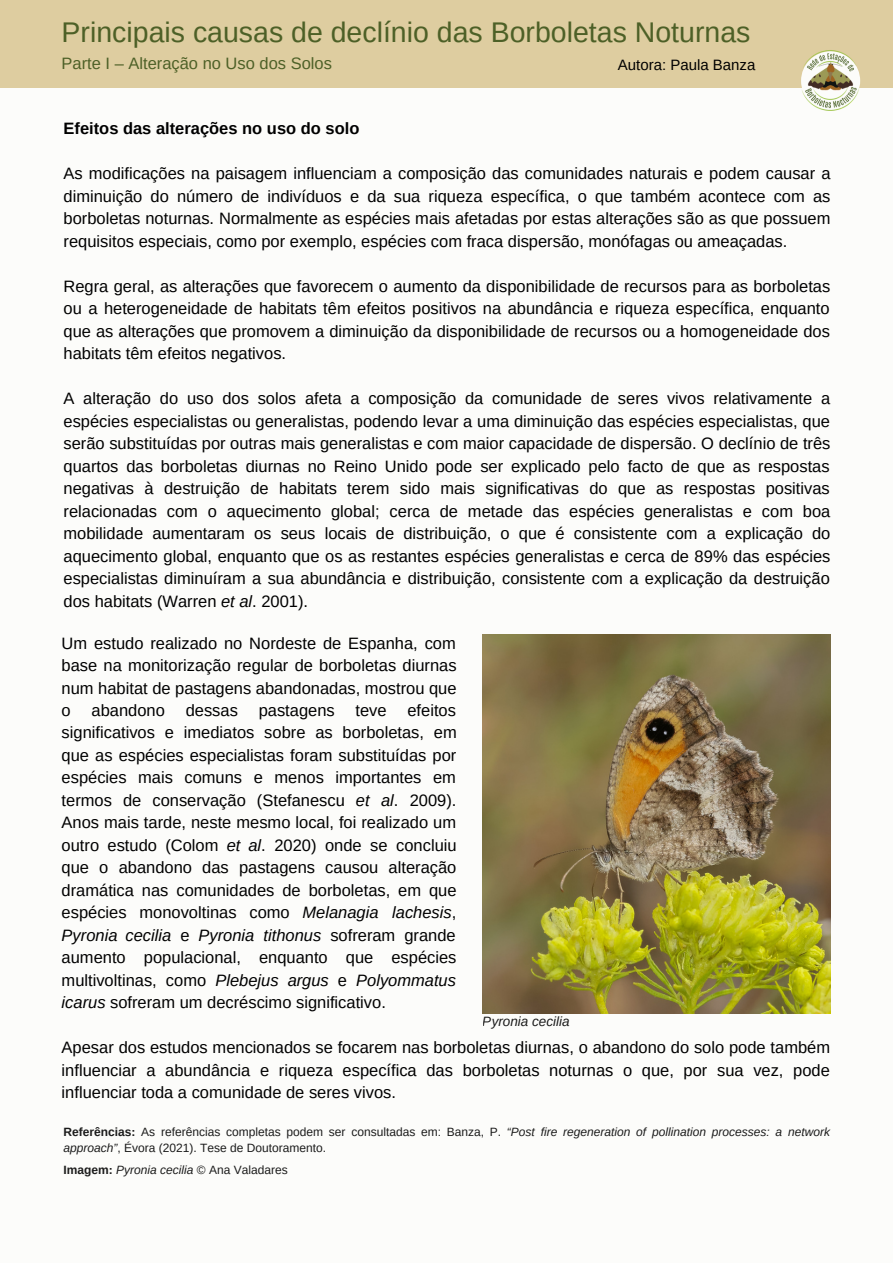
<style>
.page{position:relative;width:893px;height:1264px;background:#fff}
.page>*{position:absolute;margin:0;border:0;box-sizing:border-box;transform-origin:0 0}
.t1{font:28.5px "Arimo";color:#4d6027}
.t2{font:16.5px/22.5px "Arimo";color:#000;text-align:justify}
.t3{font:700 16.5px "Arimo";color:#000}
.t4{font:16.5px "Arimo";color:#4d6027}
.t5{font:15px "Arimo";color:#000}
.t6{font:italic 13.5px "Arimo";color:#000}
.t7{font:12px/16px "Arimo";color:#000}
.t8{font:italic 12px "Arimo";color:#000}
.s1{font-style:italic}
.s2{font-weight:700}
.s3{font-weight:700;font-style:normal}
.s4{font-style:normal}
</style>
<div class="page">
<div style="left:0;top:0;width:892px;height:1262px;background:#fcfcfa"></div>
<div style="left:0;top:0;width:892px;height:88px;background:#decda0"></div>
<img style="left:801px;top:50px;width:60px;height:61px">
<img style="left:482px;top:634px;width:348px;height:379px">
<p class="t1" style="left:62px;top:17px;width:690px">Principais causas de declínio das Borboletas Noturnas</p>
<p class="t4" style="left:62px;top:54px;width:272px">Parte I – Alteração no Uso dos Solos</p>
<p class="t5" style="left:617px;top:56px;width:139px">Autora: Paula Banza</p>
<p class="t3" style="left:64px;top:119px;width:297px">Efeitos das alterações no uso do solo</p>
<p class="t2" style="left:64px;top:162px;width:768px">As modificações na paisagem influenciam a composição das comunidades naturais e podem causar a diminuição do número de indivíduos e da sua riqueza específica, o que também acontece com as borboletas noturnas. Normalmente as espécies mais afetadas por estas alterações são as que possuem requisitos especiais, como por exemplo, espécies com fraca dispersão, monófagas ou ameaçadas.</p>
<p class="t2" style="left:64px;top:275px;width:768px">Regra geral, as alterações que favorecem o aumento da disponibilidade de recursos para as borboletas ou a heterogeneidade de habitats têm efeitos positivos na abundância e riqueza específica, enquanto que as alterações que promovem a diminuição da disponibilidade de recursos ou a homogeneidade dos habitats têm efeitos negativos.</p>
<p class="t2" style="left:64px;top:387px;width:768px">A alteração do uso dos solos afeta a composição da comunidade de seres vivos relativamente a espécies especialistas ou generalistas, podendo levar a uma diminuição das espécies especialistas, que serão substituídas por outras mais generalistas e com maior capacidade de dispersão. O declínio de três quartos das borboletas diurnas no Reino Unido pode ser explicado pelo facto de que as respostas negativas à destruição de habitats terem sido mais significativas do que as respostas positivas relacionadas com o aquecimento global; cerca de metade das espécies generalistas e com boa mobilidade aumentaram os seus locais de distribuição, o que é consistente com a explicação do aquecimento global, enquanto que os as restantes espécies generalistas e cerca de 89% das espécies especialistas diminuíram a sua abundância e distribuição, consistente com a explicação da destruição dos habitats (Warren <span class="s1">et al</span>. 2001).</p>
<p class="t2" style="left:62px;top:631px;width:396px">Um estudo realizado no Nordeste de Espanha, com base na monitorização regular de borboletas diurnas num habitat de pastagens abandonadas, mostrou que o</p>
<p class="t2" style="left:62px;top:699px;width:397px;text-indent:346px">efeitos significativos e imediatos sobre as borboletas, em que as espécies especialistas foram substituídas por espécies mais comuns e menos importantes em termos de conservação (Stefanescu <span class="s1">et al</span>. 2009).<br>Anos mais tarde, neste mesmo local, foi realizado um outro estudo (Colom <span class="s1">et al</span>. 2020) onde se concluiu que o abandono das pastagens causou alteração dramática nas comunidades de borboletas, em que espécies monovoltinas como <span class="s1">Melanagia lachesis</span>, <span class="s1">Pyronia cecilia</span> e <span class="s1">Pyronia tithonus</span> sofreram grande aumento populacional, enquanto que espécies multivoltinas, como <span class="s1">Plebejus argus</span> e <span class="s1">Polyommatus icarus</span> sofreram um decréscimo significativo.</p>
<p class="t2" style="left:92px;top:699px;width:75px">abandono</p>
<p class="t2" style="left:186px;top:699px;width:54px">dessas</p>
<p class="t2" style="left:259px;top:699px;width:78px">pastagens</p>
<p class="t2" style="left:355px;top:699px;width:33px">teve</p>
<p class="t6" style="left:482px;top:1013px;width:88px">Pyronia cecilia</p>
<p class="t2" style="left:62px;top:1036px;width:770px">Apesar dos estudos mencionados se focarem nas borboletas diurnas, o abandono do solo pode também influenciar a abundância e riqueza específica das borboletas noturnas o que, por sua vez, pode influenciar toda a comunidade de seres vivos.</p>
<p class="t7" style="left:64px;top:1124px;width:768px"><span class="s2">Referências:</span> As referências completas podem ser consultadas em: Banza, P. <span class="s1">“Post fire regeneration of pollination processes: a network approach”</span>, Évora (2021). Tese de Doutoramento.</p>
<p class="t8" style="left:64px;top:1163px;width:225px"><span class="s3">Imagem:</span> Pyronia cecilia <span class="s4">© Ana Valadares</span></p>
</div>
